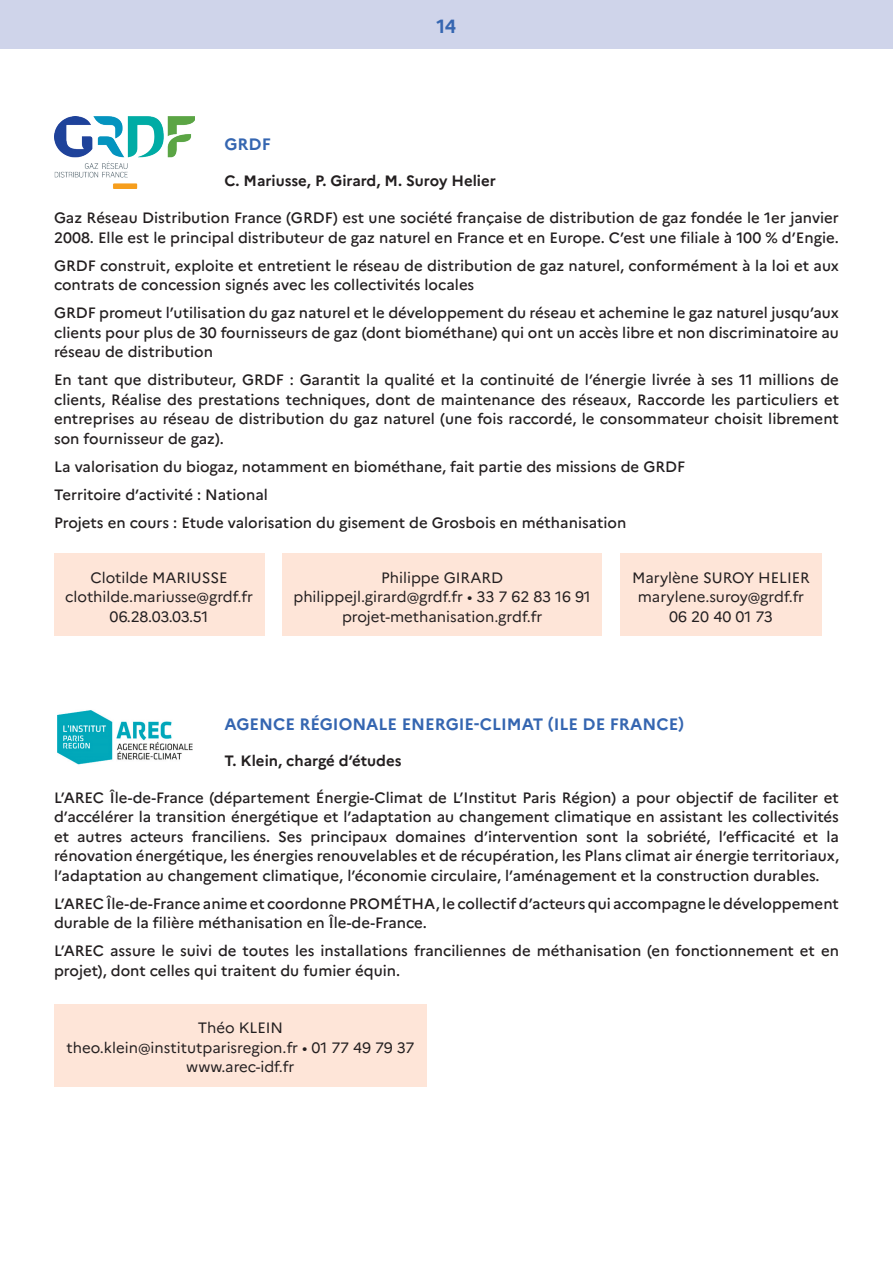
<style>
.page{position:relative;width:893px;height:1263px;background:#fff}
.page>*{position:absolute;margin:0;border:0;box-sizing:border-box;transform-origin:0 0}
.t1{font:700 19.05px "Marianne";color:#3566b1}
.t2{font:700 16.5px "Marianne";color:#3566b1}
.t3{font:500 15px/19.5px "Marianne";color:#231f20}
.t4{font:15px/19.5px "Marianne";color:#231f20;text-align:center}
.t5{font:700 15px "Marianne";color:#231f20}
</style>
<div class="page">
<div style="left:0;top:0;width:893px;height:49px;background:#cfd4ea"></div>
<div style="left:282px;top:553px;width:320px;height:83px;background:#fee5d8"></div>
<div style="left:54px;top:1004px;width:373px;height:82px;background:#fee5d8"></div>
<div style="left:54px;top:553px;width:210px;height:83px;background:#fee5d8"></div>
<div style="left:620px;top:553px;width:202px;height:83px;background:#fee5d8"></div>
<img style="left:54px;top:116px;width:141px;height:72px">
<img style="left:57px;top:710px;width:136px;height:55px">
<p class="t1" style="left:437px;top:14px;width:21px">14</p>
<p class="t2" style="left:224px;top:134px;width:48px">GRDF</p>
<p class="t5" style="left:224px;top:172px;width:273px">C. Mariusse, P. Girard, M. Suroy Helier</p>
<p class="t3" style="left:54px;top:208px;width:786px">Gaz Réseau Distribution France (GRDF) est une société française de distribution de gaz fondée le 1er janvier<br>2008. Elle est le principal distributeur de gaz naturel en France et en Europe. C’est une filiale à 100 % d’Engie.</p>
<p class="t3" style="left:54px;top:255px;width:786px">GRDF construit, exploite et entretient le réseau de distribution de gaz naturel, conformément à la loi et aux contrats de concession signés avec les collectivités locales</p>
<p class="t3" style="left:54px;top:303px;width:786px;text-align:justify">GRDF promeut l’utilisation du gaz naturel et le développement du réseau et achemine le gaz naturel jusqu’aux clients pour plus de 30 fournisseurs de gaz (dont biométhane) qui ont un accès libre et non discriminatoire au réseau de distribution</p>
<p class="t3" style="left:54px;top:370px;width:786px;text-align:justify">En tant que distributeur, GRDF : Garantit la qualité et la continuité de l’énergie livrée à ses 11 millions de clients, Réalise des prestations techniques, dont de maintenance des réseaux, Raccorde les particuliers et entreprises au réseau de distribution du gaz naturel (une fois raccordé, le consommateur choisit librement son fournisseur de gaz).</p>
<p class="t3" style="left:54px;top:452px;width:633px;line-height:28px">La valorisation du biogaz, notamment en biométhane, fait partie des missions de GRDF<br>Territoire d’activité : National<br>Projets en cours : Etude valorisation du gisement de Grosbois en méthanisation</p>
<p class="t4" style="left:65px;top:568px;width:189px">Clotilde MARIUSSE clothilde.mariusse@grdf.fr<br>06.28.03.03.51</p>
<p class="t4" style="left:632px;top:568px;width:179px">Marylène SUROY HELIER marylene.suroy@grdf.fr<br>06 20 40 01 73</p>
<p class="t4" style="left:293px;top:568px;width:299px">Philippe GIRARD<br>philippejl.girard@grdf.fr • 33 7 62 83 16 91 projet-methanisation.grdf.fr</p>
<p class="t2" style="left:224px;top:714px;width:461px">AGENCE RÉGIONALE ENERGIE-CLIMAT (ILE DE FRANCE)</p>
<p class="t5" style="left:224px;top:752px;width:179px">T. Klein, chargé d’études</p>
<p class="t3" style="left:54px;top:787px;width:786px;text-align:justify">L’AREC Île-de-France (département Énergie-Climat de L’Institut Paris Région) a pour objectif de faciliter et d’accélérer la transition énergétique et l’adaptation au changement climatique en assistant les collectivités et autres acteurs franciliens. Ses principaux domaines d’intervention sont la sobriété, l’efficacité et la rénovation énergétique, les énergies renouvelables et de récupération, les Plans climat air énergie territoriaux, l’adaptation au changement climatique, l’économie circulaire, l’aménagement et la construction durables.</p>
<p class="t3" style="left:54px;top:893px;width:786px">L’AREC Île-de-France anime et coordonne PROMÉTHA, le collectif d’acteurs qui accompagne le développement durable de la filière méthanisation en Île-de-France.</p>
<p class="t3" style="left:54px;top:941px;width:786px">L’AREC assure le suivi de toutes les installations franciliennes de méthanisation (en fonctionnement et en projet), dont celles qui traitent du fumier équin.</p>
<p class="t4" style="left:66px;top:1018px;width:349px">Théo KLEIN<br>theo.klein@institutparisregion.fr • 01 77 49 79 37 www.arec-idf.fr</p>
</div>
